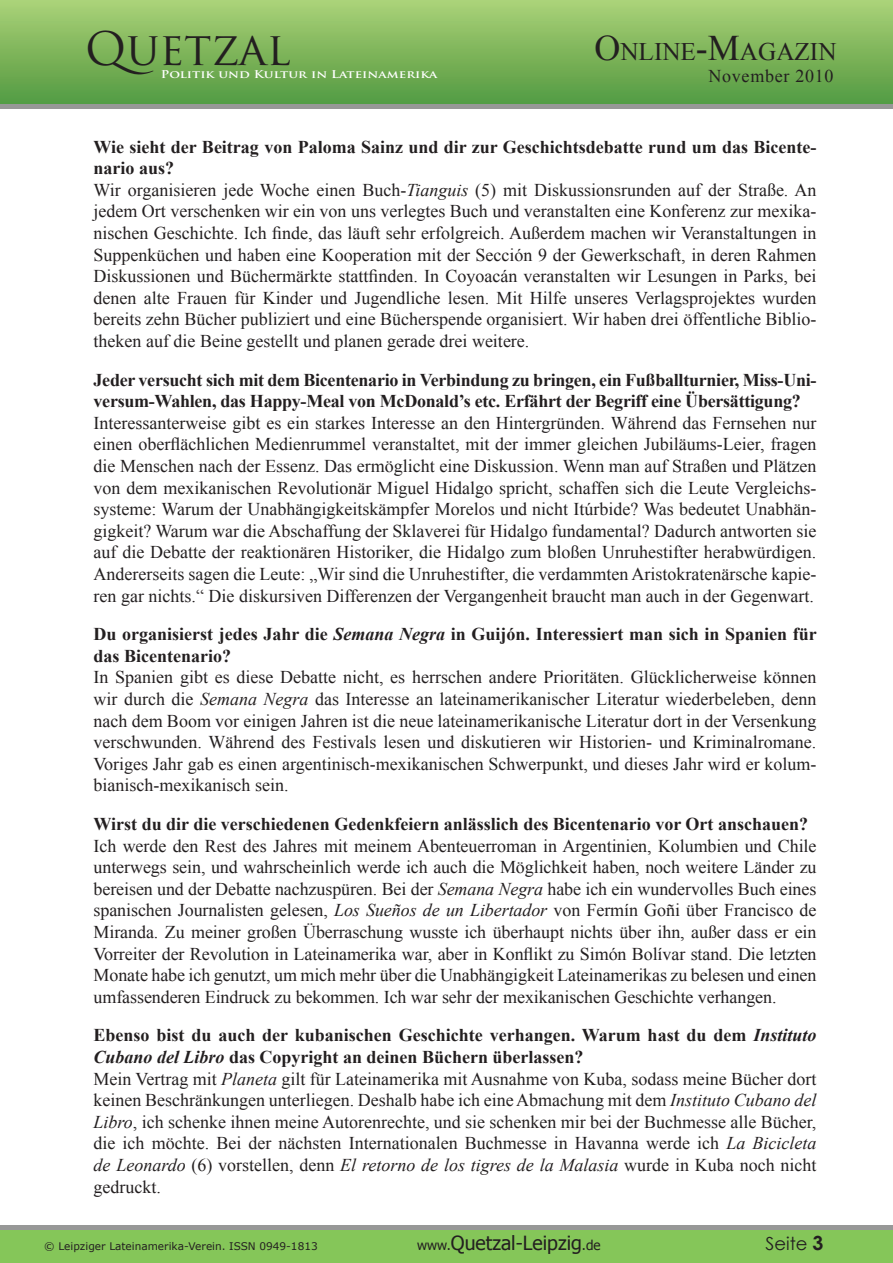
<style>
.page{position:relative;width:893px;height:1263px;background:#fff}
.page>*{position:absolute;margin:0;border:0;box-sizing:border-box;transform-origin:0 0}
.t1{font:45px "Trajan Pro";color:#231f20}
.t2{font:25.2px "Times New Roman";color:#231f20}
.t3{font:19.5px "Tahoma";color:#231f20}
.t4{font:18px/21.6px "Times New Roman";color:#231f20;text-align:justify}
.t5{font:700 18px/21.6px "Times New Roman";color:#231f20}
.t6{font:18px "Times New Roman";letter-spacing:.04em;color:#231f20}
.t7{font:18px "Century Gothic";color:#231f20}
.t8{font:10.5px "Verdana";color:#231f20}
.t9{font:700 10.5px "Trajan Pro";color:#fff;scale:1.24 1}
.s1{font-size:36px}
.s2{font-weight:700}
.s3{font-style:italic}
.s4{font-weight:700;font-style:italic}
.s5{font-size:13.5px}
</style>
<div class="page">
<div style="left:0;top:1px;width:893px;height:103px;background:linear-gradient(to bottom,#aad177,#539a41)"></div>
<div style="left:0;top:104px;width:893px;height:5px;background:#979897"></div>
<hr style="left:0;top:1225px;width:893px;height:4px;background:#979897">
<div style="left:0;top:1230px;width:893px;height:33px;background:#85c659"></div>
<h1 class="t1" style="left:85px;top:20px;width:207px">QUETZAL</h1>
<p class="t9" style="left:161px;top:68px;width:225px">Politik und Kultur in Lateinamerika</p>
<h2 class="t2" style="left:594px;top:35px;width:244px"><span class="s1">O</span>nline<span class="s1">-M</span>agazin</h2>
<p class="t6" style="left:708px;top:64px;width:127px">November 2010</p>
<p class="t4" style="left:94px;top:135px;width:724px;text-align:left"><span class="s2">Wie sieht der Beitrag von Paloma Sainz und dir zur Geschichtsdebatte rund um das Bicente&shy;nario aus?<br></span>Wir organisieren jede Woche einen Buch-<span class="s3">Tianguis</span> (5) mit Diskussionsrunden auf der Straße. An jedem Ort verschenken wir ein von uns verlegtes Buch und veranstalten eine Konferenz zur mexika&shy;nischen Geschichte. Ich finde, das läuft sehr erfolgreich. Außerdem machen wir Veranstaltungen in Suppenküchen und haben eine Kooperation mit der Sección 9 der Gewerkschaft, in deren Rahmen Diskussionen und Büchermärkte stattfinden. In Coyoacán veranstalten wir Lesungen in Parks, bei denen alte Frauen für Kinder und Jugendliche lesen. Mit Hilfe unseres Verlagsprojektes wurden bereits zehn Bücher publiziert und eine Bücherspende organisiert. Wir haben drei öffentliche Biblio&shy;theken auf die Beine gestellt und planen gerade drei weitere.</p>
<p class="t5" style="left:94px;top:368px;width:724px">Jeder versucht sich mit dem Bicentenario in Verbindung zu bringen, ein Fußballturnier, Miss-Uni&shy;versum-Wahlen, das Happy-Meal von McDonald’s etc. Erfährt der Begriff eine Übersättigung?</p>
<p class="t4" style="left:94px;top:412px;width:724px">Interessanterweise gibt es ein starkes Interesse an den Hintergründen. Während das Fernsehen nur einen oberflächlichen Medienrummel veranstaltet, mit der immer gleichen Jubiläums-Leier, fragen die Menschen nach der Essenz. Das ermöglicht eine Diskussion. Wenn man auf Straßen und Plätzen von dem mexikanischen Revolutionär Miguel Hidalgo spricht, schaffen sich die Leute Vergleichs&shy;systeme: Warum der Unabhängigkeitskämpfer Morelos und nicht Itúrbide? Was bedeutet Unabhän&shy;gigkeit? Warum war die Abschaffung der Sklaverei für Hidalgo fundamental? Dadurch antworten sie auf die Debatte der reaktionären Historiker, die Hidalgo zum bloßen Unruhestifter herabwürdigen.<br>Andererseits sagen die Leute: „Wir sind die Unruhestifter, die verdammten Aristokratenärsche kapie&shy;ren gar nichts.“ Die diskursiven Differenzen der Vergangenheit braucht man auch in der Gegenwart.</p>
<p class="t5" style="left:94px;top:623px;width:725px">Du organisierst jedes Jahr die <span class="s3">Semana Negra</span> in Guijón. Interessiert man sich in Spanien für das Bicentenario?</p>
<p class="t4" style="left:94px;top:666px;width:724px">In Spanien gibt es diese Debatte nicht, es herrschen andere Prioritäten. Glücklicherweise können wir durch die <span class="s3">Semana Negra</span> das Interesse an lateinamerikanischer Literatur wiederbeleben, denn nach dem Boom vor einigen Jahren ist die neue lateinamerikanische Literatur dort in der Versenkung verschwunden. Während des Festivals lesen und diskutieren wir Historien- und Kriminalromane.<br>Voriges Jahr gab es einen argentinisch-mexikanischen Schwerpunkt, und dieses Jahr wird er kolum&shy;bianisch-mexikanisch sein.</p>
<p class="t5" style="left:94px;top:813px;width:716px">Wirst du dir die verschiedenen Gedenkfeiern anlässlich des Bicentenario vor Ort anschauen?</p>
<p class="t4" style="left:94px;top:834px;width:725px">Ich werde den Rest des Jahres mit meinem Abenteuerroman in Argentinien, Kolumbien und Chile unterwegs sein, und wahrscheinlich werde ich auch die Möglichkeit haben, noch weitere Länder zu bereisen und der Debatte nachzuspüren. Bei der <span class="s3">Semana Negra</span> habe ich ein wundervolles Buch eines spanischen Journalisten gelesen, <span class="s3">Los Sueños de un Libertador</span> von Fermín Goñi über Francisco de Miranda. Zu meiner großen Überraschung wusste ich überhaupt nichts über ihn, außer dass er ein Vorreiter der Revolution in Lateinamerika war, aber in Konflikt zu Simón Bolívar stand. Die letzten Monate habe ich genutzt, um mich mehr über die Unabhängigkeit Lateinamerikas zu belesen und einen umfassenderen Eindruck zu bekommen. Ich war sehr der mexikanischen Geschichte verhangen.</p>
<p class="t4" style="left:94px;top:1024px;width:724px;text-align:left"><span class="s2">Ebenso bist du auch der kubanischen Geschichte verhangen. Warum hast du dem</span> <span class="s4">Instituto Cubano del Libro</span> <span class="s2">das Copyright an deinen Büchern überlassen?<br></span>Mein Vertrag mit <span class="s3">Planeta</span> gilt für Lateinamerika mit Ausnahme von Kuba, sodass meine Bücher dort keinen Beschränkungen unterliegen. Deshalb habe ich eine Abmachung mit dem <span class="s3">Instituto Cubano del Libro</span>, ich schenke ihnen meine Autorenrechte, und sie schenken mir bei der Buchmesse alle Bücher, die ich möchte. Bei der nächsten Internationalen Buchmesse in Havanna werde ich <span class="s3">La Bicicleta de Leonardo</span> (6) vorstellen, denn <span class="s3">El retorno de los tigres de la Malasia</span> wurde in Kuba noch nicht gedruckt.</p>
<p class="t8" style="left:44px;top:1239px;width:275px">© Leipziger Lateinamerika-Verein. ISSN 0949-1813</p>
<p class="t3" style="left:417px;top:1230px;width:185px"><span class="s5">www.</span>Quetzal-Leipzig<span class="s5">.de</span></p>
<p class="t7" style="left:766px;top:1231px;width:44px">Seite</p>
</div>
